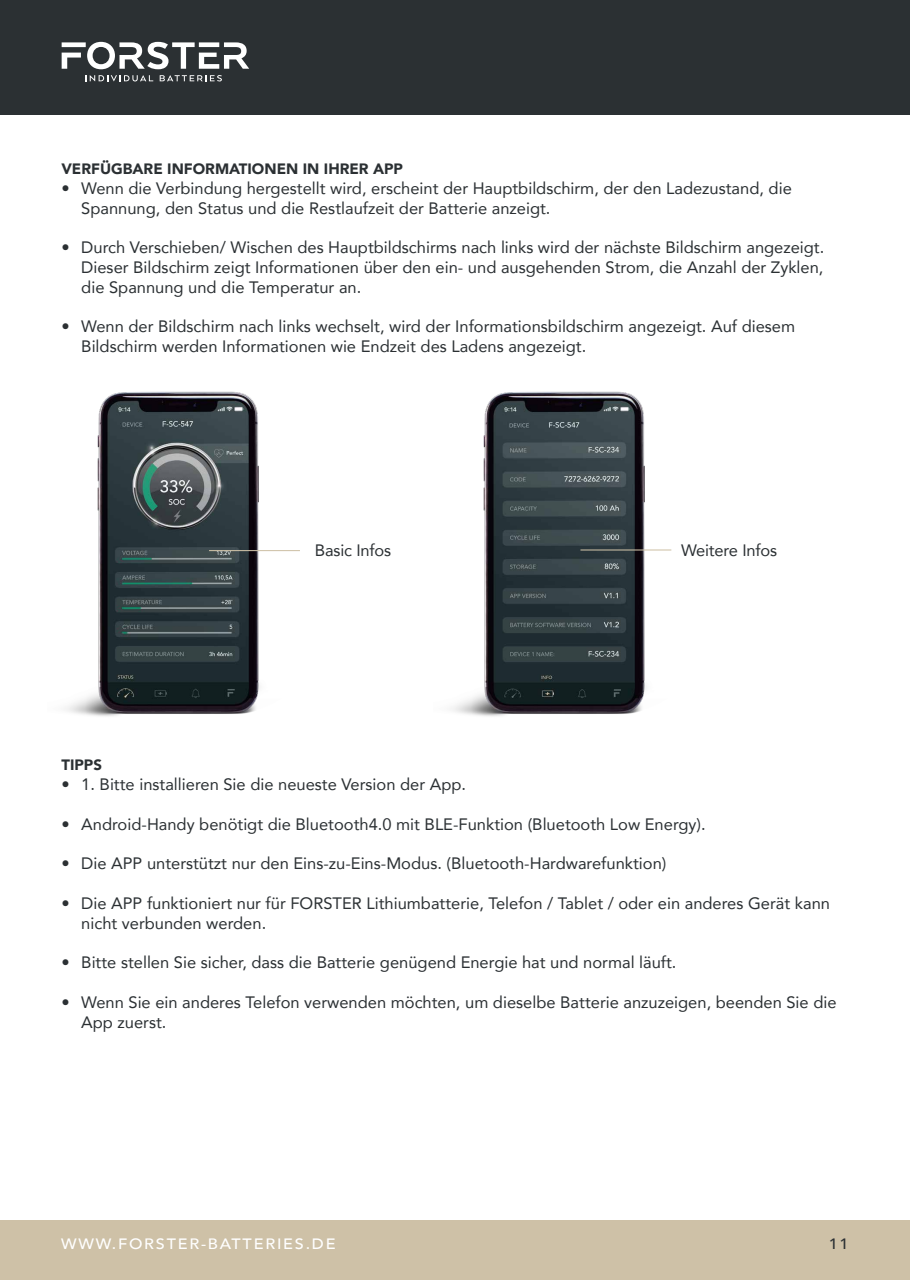
<style>
.page{position:relative;width:910px;height:1280px;background:#fff}
.page>*{position:absolute;margin:0;border:0;box-sizing:border-box;transform-origin:0 0}
.t1{font:16.5px/19.8px "Avenir";color:#2b3033}
.t2{font:900 15px "Avenir";color:#2b3033}
.t3{font:500 15px "Avenir";letter-spacing:.11em;color:#fff;scale:1.08 1}
.t4{font:500 15px "Avenir";color:#2b3033;scale:1.08 1}
</style>
<div class="page">
<div style="left:0;top:0;width:910px;height:115px;background:#2b3033"></div>
<svg style="left:85px;top:75px;width:68px;height:6px"></svg>
<svg style="left:160px;top:75px;width:62px;height:6px"></svg>
<svg style="left:62px;top:42px;width:187px;height:27px"></svg>
<img style="left:65px;top:391px;width:216px;height:325px">
<img style="left:451px;top:391px;width:216px;height:325px">
<hr style="left:580px;top:549px;width:91px;height:1px;background:#cec1a7">
<hr style="left:209px;top:550px;width:91px;height:1px;background:#cec1a7">
<div style="left:0;top:1220px;width:910px;height:60px;background:#cec1a7"></div>
<p class="t2" style="left:61px;top:156px;width:343px">VERFÜGBARE INFORMATIONEN IN IHRER APP</p>
<p class="t1" style="left:81px;top:178px;width:712px;text-indent:-20px">• Wenn die Verbindung hergestellt wird, erscheint der Hauptbildschirm, der den Ladezustand, die<br>Spannung, den Status und die Restlaufzeit der Batterie anzeigt.</p>
<p class="t1" style="left:81px;top:237px;width:745px;text-align:justify;text-indent:-20px">• Durch Verschieben/ Wischen des Hauptbildschirms nach links wird der nächste Bildschirm angezeigt.<br>Dieser Bildschirm zeigt Informationen über den ein- und ausgehenden Strom, die Anzahl der Zyklen, die Spannung und die Temperatur an.</p>
<p class="t1" style="left:81px;top:316px;width:715px;text-indent:-20px">• Wenn der Bildschirm nach links wechselt, wird der Informationsbildschirm angezeigt. Auf diesem<br>Bildschirm werden Informationen wie Endzeit des Ladens angezeigt.</p>
<p class="t1" style="left:315px;top:540px;width:78px">Basic Infos</p>
<p class="t1" style="left:681px;top:540px;width:98px">Weitere Infos</p>
<p class="t2" style="left:61px;top:752px;width:42px">TIPPS</p>
<p class="t1" style="left:61px;top:774px;width:406px">• 1. Bitte installieren Sie die neueste Version der App.</p>
<p class="t1" style="left:61px;top:813px;width:646px">• Android-Handy benötigt die Bluetooth4.0 mit BLE-Funktion (Bluetooth Low Energy).</p>
<p class="t1" style="left:61px;top:853px;width:607px">• Die APP unterstützt nur den Eins-zu-Eins-Modus. (Bluetooth-Hardwarefunktion)</p>
<p class="t1" style="left:81px;top:893px;width:750px;text-indent:-20px">• Die APP funktioniert nur für FORSTER Lithiumbatterie, Telefon / Tablet / oder ein anderes Gerät kann nicht verbunden werden.</p>
<p class="t1" style="left:61px;top:952px;width:617px">• Bitte stellen Sie sicher, dass die Batterie genügend Energie hat und normal läuft.</p>
<p class="t1" style="left:81px;top:992px;width:757px;text-indent:-20px">• Wenn Sie ein anderes Telefon verwenden möchten, um dieselbe Batterie anzuzeigen, beenden Sie die<br>App zuerst.</p>
<p class="t3" style="left:61px;top:1231px;width:255px">WWW.FORSTER-BATTERIES.DE</p>
<p class="t4" style="left:829px;top:1231px;width:20px">11</p>
</div>
